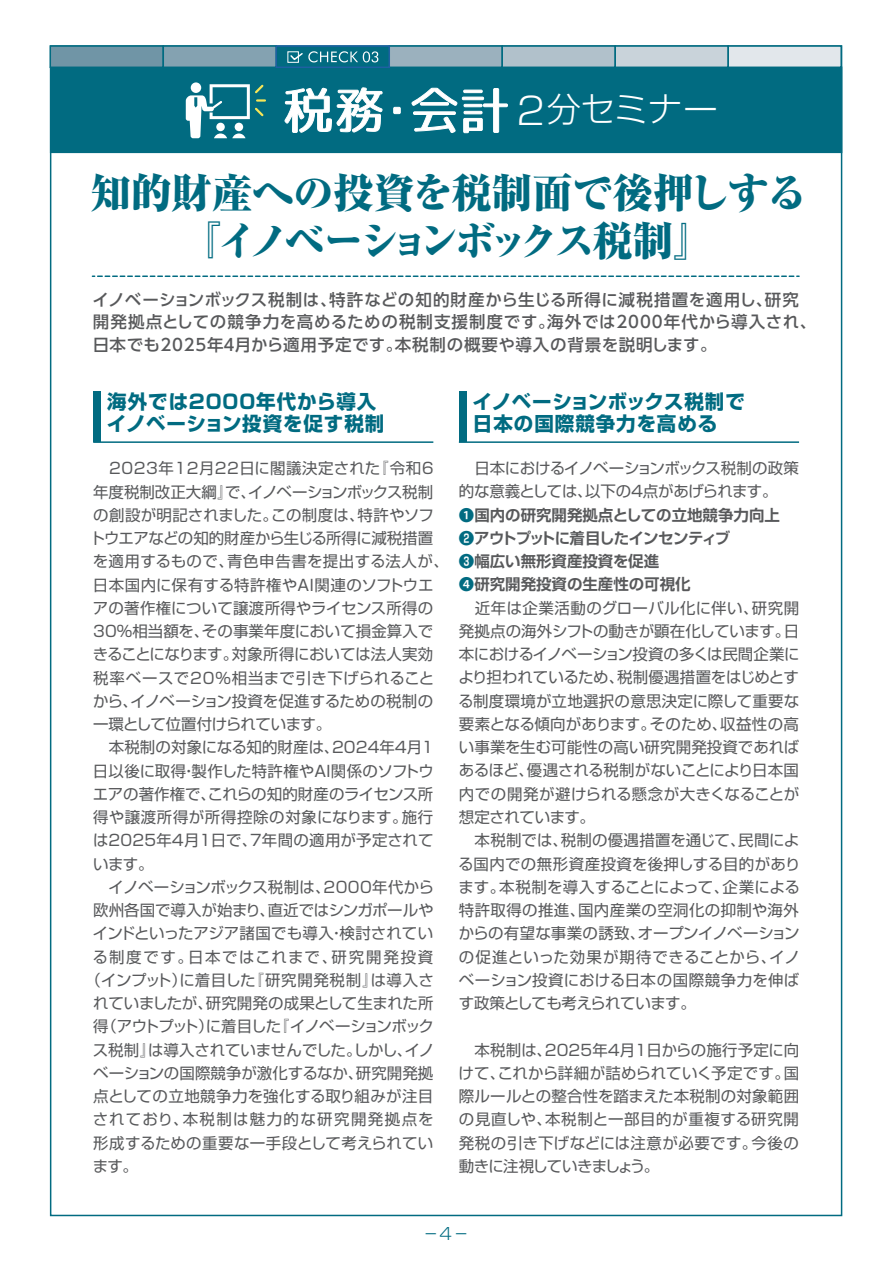
<style>
.page{position:relative;width:893px;height:1263px;background:#fff}
.page>*{position:absolute;margin:0;border:0;box-sizing:border-box;transform-origin:0 0}
.t1{font:800 expanded 40.5px/48px "Ryumin Pro";letter-spacing:-.025em;color:#016b81;text-align:center}
.t2{font:300 34.05px "Shin Go Pro";letter-spacing:-.01em;color:#fff}
.t3{font:700 19.5px/22.5px "Shin Go Pro";letter-spacing:.05em;color:#016b81}
.t4{font:500 16.5px/22.4px "UD Shin Go Pr 6";letter-spacing:.045em;color:#58595b}
.t5{font:300 16.5px "Shin Go Pro";color:#016b81;scale:.7 1}
.t6{font:15.45px/23.2px "Shin Go Pro";letter-spacing:.005em;color:#58595b}
.t7{font:15.45px "Shin Go Pro";letter-spacing:-.015em;color:#58595b}
.t8{font:15.45px/23.2px "Shin Go Pro";letter-spacing:-.035em;color:#58595b}
.t9{font:700 15.45px/23.2px "Shin Go Pro De";color:#58595b}
.t10{font:15.45px "Shin Go Pro";letter-spacing:.04em;color:#58595b}
.t11{font:15.45px "Shin Go Pro";letter-spacing:.03em;color:#58595b}
.t12{font:15.45px "Shin Go Pro";letter-spacing:.025em;color:#58595b}
.t13{font:15.45px "Shin Go Pro";letter-spacing:-.03em;color:#58595b}
.t14{font:15.45px "Shin Go Pro";letter-spacing:-.06em;color:#58595b}
.t15{font:15.45px "Shin Go Pro";letter-spacing:.105em;color:#58595b}
.t16{font:15.45px "Shin Go Pro";letter-spacing:.09em;color:#58595b}
.s1{font-size:37.2px}
.s2{font-family:"Koz Go Pr 6 N";font-weight:400;color:#016b81}
.s3{color:#016b81}
</style>
<div class="page">
<hr style="left:93px;top:441px;width:340px;height:2px;background:#016b81">
<hr style="left:459px;top:441px;width:340px;height:2px;background:#016b81">
<svg style="left:92px;top:275px;width:707px;height:2px"></svg>
<div style="left:93px;top:391px;width:8px;height:51px;background:#016b81"></div>
<div style="left:459px;top:391px;width:7px;height:51px;background:#016b81"></div>
<div style="left:50px;top:67px;width:792px;height:86px;background:#016b81"></div>
<div style="left:50px;top:45px;width:114px;height:23px;background:#7095a6;border:2px solid #016b81"></div>
<div style="left:163px;top:45px;width:114px;height:23px;background:#84a2b1;border:2px solid #016b81"></div>
<div style="left:388px;top:45px;width:115px;height:23px;background:#9bb1be;border:2px solid #016b81"></div>
<div style="left:501px;top:45px;width:115px;height:23px;background:#b1c1cb;border:2px solid #016b81"></div>
<div style="left:614px;top:45px;width:115px;height:23px;background:#c9d3da;border:2px solid #016b81"></div>
<div style="left:727px;top:45px;width:115px;height:23px;background:#e2e7eb;border:2px solid #016b81"></div>
<div style="left:275px;top:45px;width:115px;height:23px;background:#016b81;border:2px solid #1f60a2"></div>
<svg style="left:186px;top:83px;width:80px;height:55px"></svg>
<div style="left:287px;top:51px;width:12px;height:12px;border:1px solid #fff"></div>
<svg style="left:289px;top:51px;width:89px;height:11px"></svg>
<svg style="left:285px;top:88px;width:98px;height:45px"></svg>
<div style="left:394px;top:107px;width:6px;height:7px;background:#fff"></div>
<div style="left:393px;top:107px;width:7px;height:7px;border:1px solid #fff"></div>
<svg style="left:412px;top:88px;width:96px;height:45px"></svg>
<h2 class="t2" style="left:516px;top:81px;width:203px"><span class="s1">2</span>分セミナー</h2>
<h1 class="t1" style="left:91px;top:166px;width:718px">知的財産への投資を税制面で後押しする『イノベーションボックス税制』</h1>
<p class="t4" style="left:93px;top:288px;width:725px">イノベーションボックス税制は、特許などの知的財産から生じる所得に減税措置を適用し、研究開発拠点としての競争力を高めるための税制支援制度です。海外では2000年代から導入され、日本でも2025年４月から適用予定です。本税制の概要や導入の背景を説明します。</p>
<p class="t3" style="left:107px;top:388px;width:279px">海外では2000年代から導入イノベーション投資を促す税制</p>
<p class="t3" style="left:472px;top:388px;width:274px">イノベーションボックス税制で日本の国際競争力を高める</p>
<p class="t10" style="left:93px;top:456px;width:344px">　2023年12月22日に閣議決定された『令和６</p>
<p class="t13" style="left:93px;top:479px;width:341px">年度税制改正大綱』で、イノベーションボックス税制</p>
<p class="t6" style="left:93px;top:501px;width:342px">の創設が明記されました。この制度は、特許やソフ</p>
<p class="t8" style="left:90px;top:525px;width:345px">トウエアなどの知的財産から生じる所得に減税措置</p>
<p class="t11" style="left:93px;top:549px;width:358px">を適用するもので、青色申告書を提出する法人が、</p>
<p class="t12" style="left:93px;top:572px;width:342px">日本国内に保有する特許権やAI関連のソフトウエ</p>
<p class="t6" style="left:93px;top:594px;width:342px">アの著作権について譲渡所得やライセンス所得の</p>
<p class="t6" style="left:93px;top:618px;width:342px">30％相当額を、その事業年度において損金算入で</p>
<p class="t7" style="left:93px;top:642px;width:342px">きることになります。対象所得においては法人実効</p>
<p class="t11" style="left:93px;top:665px;width:343px">税率ベースで20％相当まで引き下げられること</p>
<p class="t6" style="left:93px;top:687px;width:342px">から、イノベーション投資を促進するための税制の</p>
<p class="t13" style="left:93px;top:712px;width:240px">一環として位置付けられています。</p>
<p class="t6" style="left:93px;top:734px;width:344px">　本税制の対象になる知的財産は、2024年４月１</p>
<p class="t6" style="left:93px;top:757px;width:342px">日以後に取得・製作した特許権やAI関係のソフトウ</p>
<p class="t7" style="left:93px;top:781px;width:342px">エアの著作権で、これらの知的財産のライセンス所</p>
<p class="t10" style="left:93px;top:805px;width:342px">得や譲渡所得が所得控除の対象になります。施行</p>
<p class="t6" style="left:93px;top:827px;width:342px">は2025年４月１日で、７年間の適用が予定されて</p>
<p class="t6" style="left:93px;top:850px;width:62px">います。</p>
<p class="t6" style="left:93px;top:873px;width:342px">　イノベーションボックス税制は、2000年代から</p>
<p class="t6" style="left:93px;top:897px;width:342px">欧州各国で導入が始まり、直近ではシンガポールや</p>
<p class="t6" style="left:93px;top:920px;width:342px">インドといったアジア諸国でも導入・検討されてい</p>
<p class="t15" style="left:92px;top:944px;width:342px">る制度です。日本ではこれまで、研究開発投資</p>
<p class="t6" style="left:85px;top:966px;width:350px">（インプット）に着目した『研究開発税制』は導入さ</p>
<p class="t7" style="left:93px;top:991px;width:342px">れていましたが、研究開発の成果として生まれた所</p>
<p class="t14" style="left:93px;top:1014px;width:342px">得（アウトプット）に着目した『イノベーションボック</p>
<p class="t6" style="left:93px;top:1036px;width:343px">ス税制』は導入されていませんでした。しかし、イノ</p>
<p class="t6" style="left:93px;top:1059px;width:342px">ベーションの国際競争が激化するなか、研究開発拠</p>
<p class="t12" style="left:93px;top:1084px;width:342px">点としての立地競争力を強化する取り組みが注目</p>
<p class="t16" style="left:93px;top:1107px;width:342px">されており、本税制は魅力的な研究開発拠点を</p>
<p class="t6" style="left:93px;top:1129px;width:342px">形成するための重要な一手段として考えられてい</p>
<p class="t6" style="left:93px;top:1152px;width:47px">ます。</p>
<p class="t8" style="left:459px;top:455px;width:342px">　日本におけるイノベーションボックス税制の政策的な意義としては、以下の４点があげられます。</p>
<p class="t9" style="left:459px;top:501px;width:323px"><span class="s2">❶</span>国内の研究開発拠点としての立地競争力向上<br><span class="s3">❷</span>アウトプットに着目したインセンティブ<br><span class="s3">❸</span>幅広い無形資産投資を促進<br><span class="s2">❹</span>研究開発投資の生産性の可視化</p>
<p class="t6" style="left:458px;top:594px;width:344px">　近年は企業活動のグローバル化に伴い、研究開発拠点の海外シフトの動きが顕在化しています。日本におけるイノベーション投資の多くは民間企業により担われているため、税制優遇措置をはじめとする制度環境が立地選択の意思決定に際して重要な要素となる傾向があります。そのため、収益性の高い事業を生む可能性の高い研究開発投資であればあるほど、優遇される税制がないことにより日本国内での開発が避けられる懸念が大きくなることが想定されています。<br>　本税制では、税制の優遇措置を通じて、民間による国内での無形資産投資を後押しする目的があります。本税制を導入することによって、企業による特許取得の推進、国内産業の空洞化の抑制や海外からの有望な事業の誘致、オープンイノベーションの促進といった効果が期待できることから、イノベーション投資における日本の国際競争力を伸ばす政策としても考えられています。</p>
<p class="t6" style="left:459px;top:1036px;width:342px;text-align:justify">　本税制は、2025年４月１日からの施行予定に向けて、これから詳細が詰められていく予定です。国際ルールとの整合性を踏まえた本税制の対象範囲の見直しや、本税制と一部目的が重複する研究開発税の引き下げなどには注意が必要です。今後の動きに注視していきましょう。</p>
<p class="t5" style="left:425px;top:1220px;width:61px">ー 4 ー</p>
</div>
